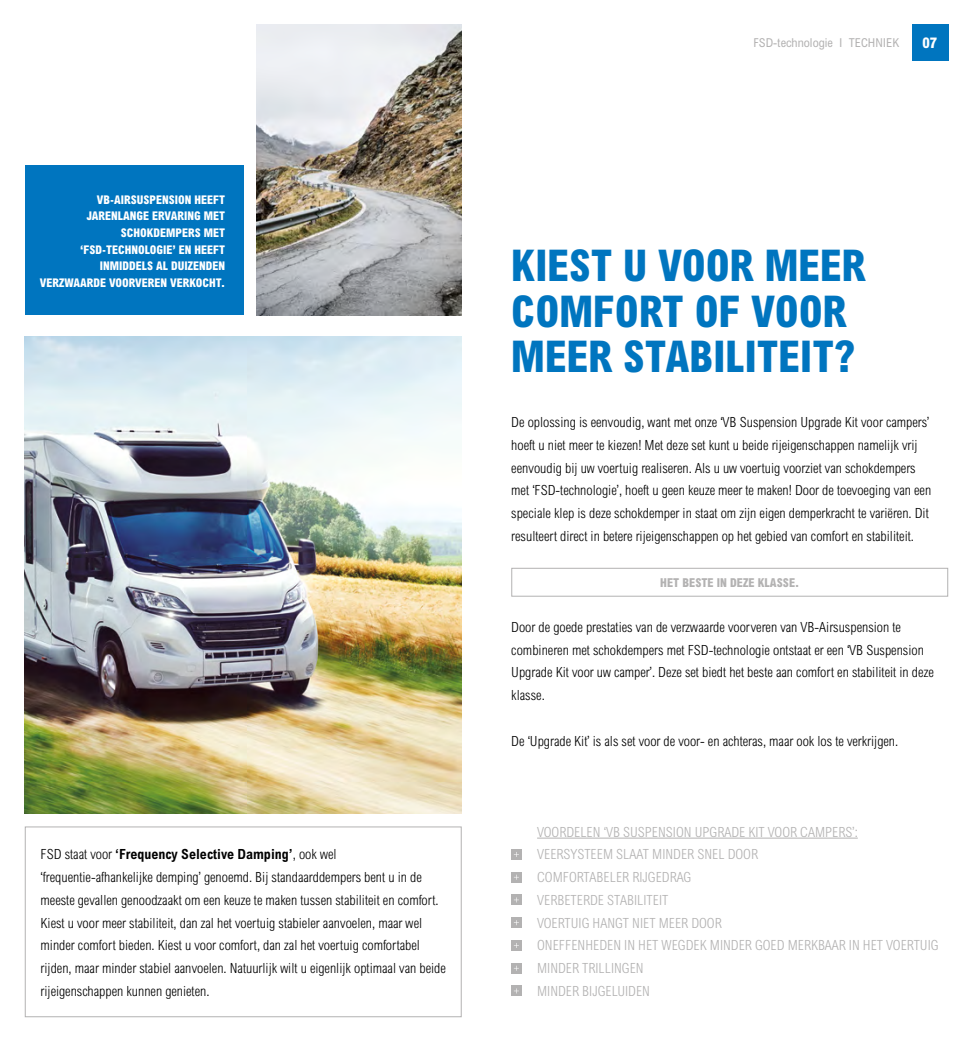
<style>
.page{position:relative;width:973px;height:1042px;background:#fff}
.page>*{position:absolute;margin:0;border:0;box-sizing:border-box;transform-origin:0 0}
.t1{font:800 condensed 43.75px/45.5px "Arial MT Std";color:#0075bf}
.t2{font:800 condensed 14.7px "Arial MT Std";color:#fff}
.t3{font:300 condensed 14px/22.8px "Arial MT Std";color:#000}
.t4{font:300 condensed 14px/22.8px "Arial MT Std";color:#b3b2b2}
.t5{font:condensed 12.25px "Arial MT Std";color:#b3b2b2}
.t6{font:800 condensed 12.25px "Arial MT Std";color:#b3b2b2}
.t7{font:800 condensed 11.9px/16.8px "Arial MT Std";color:#fff;text-align:right}
.s1{font-weight:700}
</style>
<div class="page">
<img style="left:25px;top:336px;width:436px;height:478px">
<img style="left:257px;top:25px;width:204px;height:290px">
<div style="left:25px;top:165px;width:218px;height:150px;background:#0075bf"></div>
<div style="left:911px;top:25px;width:36px;height:36px;background:#0075bf"></div>
<div style="left:25px;top:826px;width:436px;height:191px;border:1px solid #b3b2b2"></div>
<hr style="left:537px;top:838px;width:320px;height:1px;background:#b3b2b2">
<div style="left:511px;top:568px;width:436px;height:28px;border:1px solid #b3b2b2"></div>
<div style="left:511px;top:986px;width:10px;height:10px;background:#b3b2b2"></div>
<svg style="left:514px;top:988px;width:5px;height:5px"></svg>
<svg style="left:511px;top:963px;width:10px;height:10px"></svg>
<div style="left:511px;top:940px;width:10px;height:10px;background:#b3b2b2"></div>
<div style="left:511px;top:917px;width:10px;height:11px;background:#b3b2b2"></div>
<div style="left:511px;top:895px;width:10px;height:10px;background:#b3b2b2"></div>
<svg style="left:514px;top:897px;width:5px;height:5px"></svg>
<svg style="left:511px;top:872px;width:10px;height:10px"></svg>
<div style="left:511px;top:849px;width:10px;height:10px;background:#b3b2b2"></div>
<p class="t7" style="left:40px;top:191px;width:187px">VB-AIRSUSPENSION HEEFT<br>JARENLANGE ERVARING MET<br>SCHOKDEMPERS MET ‘FSD-TECHNOLOGIE’ EN HEEFT<br>INMIDDELS AL DUIZENDEN<br>VERZWAARDE VOORVEREN VERKOCHT.</p>
<p class="t3" style="left:41px;top:843px;width:407px">FSD staat voor <span class="s1">‘Frequency Selective Damping’</span>, ook wel ‘frequentie-afhankelijke demping’ genoemd. Bij standaarddempers bent u in de meeste gevallen genoodzaakt om een keuze te maken tussen stabiliteit en comfort.<br>Kiest u voor meer stabiliteit, dan zal het voertuig stabieler aanvoelen, maar wel minder comfort bieden. Kiest u voor comfort, dan zal het voertuig comfortabel rijden, maar minder stabiel aanvoelen. Natuurlijk wilt u eigenlijk optimaal van beide rijeigenschappen kunnen genieten.</p>
<p class="t5" style="left:753px;top:35px;width:147px">FSD-technologie I TECHNIEK</p>
<p class="t2" style="left:922px;top:34px;width:16px">07</p>
<h1 class="t1" style="left:511px;top:242px;width:356px">KIEST U VOOR MEER<br>COMFORT OF VOOR<br>MEER STABILITEIT?</h1>
<p class="t3" style="left:511px;top:411px;width:421px">De oplossing is eenvoudig, want met onze ‘VB Suspension Upgrade Kit voor campers’ hoeft u niet meer te kiezen! Met deze set kunt u beide rijeigenschappen namelijk vrij eenvoudig bij uw voertuig realiseren. Als u uw voertuig voorziet van schokdempers met ‘FSD-technologie’, hoeft u geen keuze meer te maken! Door de toevoeging van een speciale klep is deze schokdemper in staat om zijn eigen demperkracht te variëren. Dit resulteert direct in betere rijeigenschappen op het gebied van comfort en stabiliteit.</p>
<p class="t6" style="left:660px;top:575px;width:140px">HET BESTE IN DEZE KLASSE.</p>
<p class="t3" style="left:511px;top:615px;width:424px">Door de goede prestaties van de verzwaarde voorveren van VB-Airsuspension te combineren met schokdempers met FSD-technologie ontstaat er een ‘VB Suspension Upgrade Kit voor uw camper’. Deze set biedt het beste aan comfort en stabiliteit in deze klasse.</p>
<p class="t3" style="left:511px;top:729px;width:388px">De ‘Upgrade Kit’ is als set voor de voor- en achteras, maar ook los te verkrijgen.</p>
<p class="t4" style="left:537px;top:820px;width:403px">VOORDELEN ‘VB SUSPENSION UPGRADE KIT VOOR CAMPERS’:<br>VEERSYSTEEM SLAAT MINDER SNEL DOOR<br>COMFORTABELER RIJGEDRAG<br>VERBETERDE STABILITEIT<br>VOERTUIG HANGT NIET MEER DOOR<br>ONEFFENHEDEN IN HET WEGDEK MINDER GOED MERKBAAR IN HET VOERTUIG MINDER TRILLINGEN<br>MINDER BIJGELUIDEN</p>
</div>
